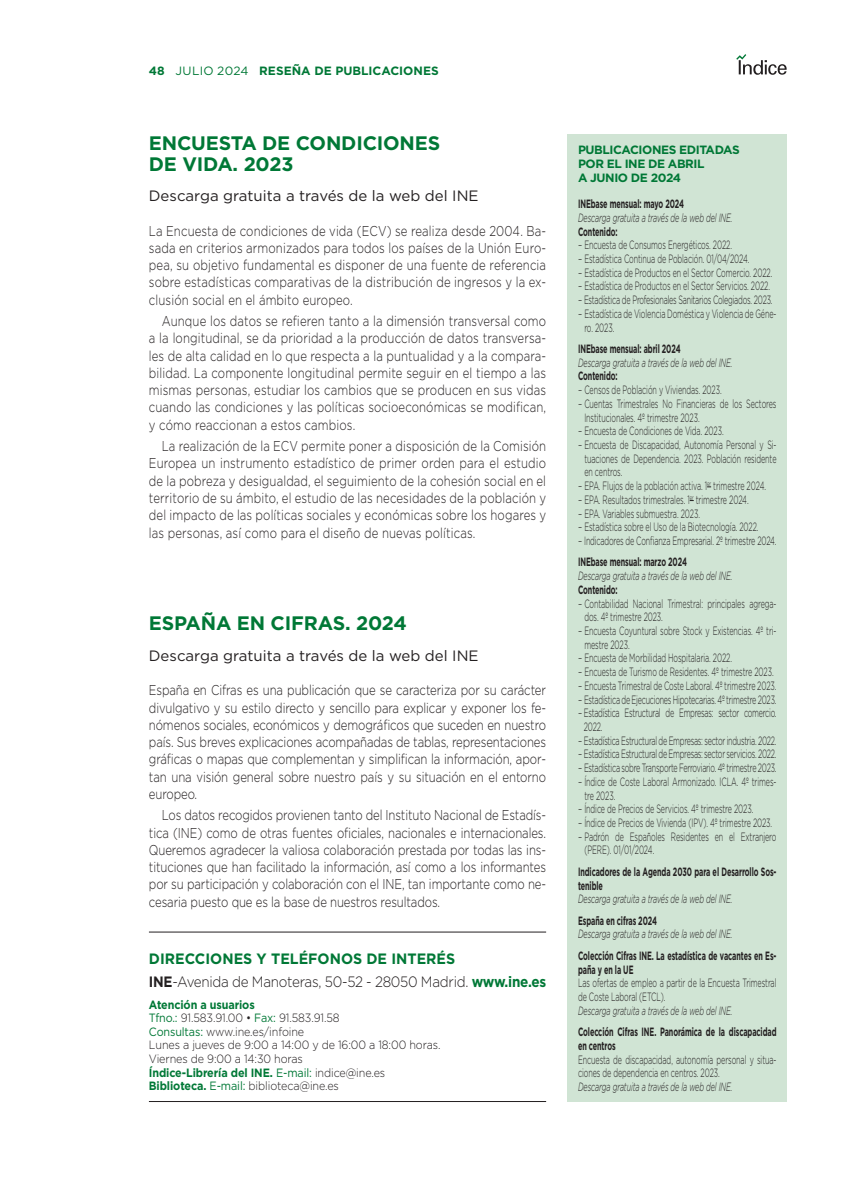
<style>
.page{position:relative;width:851px;height:1191px;background:#fff}
.page>*{position:absolute;margin:0;border:0;box-sizing:border-box;transform-origin:0 0}
.t1{font:700 19.5px/21px "Gotham";letter-spacing:-.01em;color:#007836}
.t2{font:15px "Gotham";color:#231f20}
.t3{font:300 15px "Gotham";letter-spacing:-.02em;color:#231f20;scale:.9 1}
.t4{font:700 15px "Gotham";color:#007836;scale:.95 1}
.t5{font:300 14.25px/17.2px "Gotham";letter-spacing:.01em;color:#231f20;text-align:justify;scale:.8 1}
.t6{font:300 12px/13.6px "Gotham";letter-spacing:-.01em;color:#231f20;scale:.65 1}
.t7{font:700 12px/13.6px "Gotham";letter-spacing:-.01em;color:#231f20;scale:.6 1}
.t8{font:italic 300 12px "Gotham";letter-spacing:-.01em;color:#231f20;scale:.6 1}
.t9{font:300 12px/13.5px "Gotham";letter-spacing:-.01em;color:#231f20;scale:.9 1}
.t10{font:300 12px/13.6px "Gotham";letter-spacing:-.035em;color:#231f20;scale:.65 1}
.t11{font:300 12px "Gotham";letter-spacing:-.03em;color:#231f20;scale:.65 1}
.t12{font:300 12px/13.6px "Gotham";letter-spacing:-.01em;color:#231f20;scale:.6 1}
.t13{font:700 12px "Gotham";letter-spacing:-.01em;color:#007836;scale:.9 1}
.t14{font:700 12px/13.6px "Gotham";letter-spacing:-.035em;color:#007836}
.t15{font:700 12px "Gotham";letter-spacing:-.01em;color:#007836}
.s1{font-weight:400}
.s2{font-weight:400;color:#007836}
.s3{font-weight:300;color:#231f20}
.s4{font-weight:700;color:#007836}
.s5{font-weight:700}
</style>
<div class="page">
<svg style="left:736px;top:54px;width:50px;height:21px"></svg>
<hr style="left:149px;top:1101px;width:397px;height:1px;background:#231f20">
<hr style="left:149px;top:931px;width:397px;height:1px;background:#231f20">
<div style="left:567px;top:134px;width:220px;height:967px;background:#d0e4d4"></div>
<p class="t15" style="left:149px;top:63px;width:291px">48 <span class="s1">JULIO 2024</span> RESEÑA DE PUBLICACIONES</p>
<p class="t1" style="left:149px;top:132px;width:293px">ENCUESTA DE CONDICIONES<br>DE VIDA. 2023</p>
<p class="t2" style="left:149px;top:186px;width:331px">Descarga gratuita a través de la web del INE</p>
<p class="t5" style="left:149px;top:222px;width:498px">La Encuesta de condiciones de vida (ECV) se realiza desde 2004. Ba&shy;sada en criterios armonizados para todos los países de la Unión Euro&shy;pea, su objetivo fundamental es disponer de una fuente de referencia sobre estadísticas comparativas de la distribución de ingresos y la ex&shy;clusión social en el ámbito europeo.</p>
<p class="t5" style="left:149px;top:312px;width:498px;text-indent:13px">Aunque los datos se refieren tanto a la dimensión transversal como a la longitudinal, se da prioridad a la producción de datos transversa&shy;les de alta calidad en lo que respecta a la puntualidad y a la compara&shy;bilidad. La componente longitudinal permite seguir en el tiempo a las mismas personas, estudiar los cambios que se producen en sus vidas cuando las condiciones y las políticas socioeconómicas se modifican, y cómo reaccionan a estos cambios.</p>
<p class="t5" style="left:149px;top:437px;width:498px;text-indent:13px">La realización de la ECV permite poner a disposición de la Comisión Europea un instrumento estadístico de primer orden para el estudio de la pobreza y desigualdad, el seguimiento de la cohesión social en el territorio de su ámbito, el estudio de las necesidades de la población y del impacto de las políticas sociales y económicas sobre los hogares y las personas, así como para el diseño de nuevas políticas.</p>
<p class="t1" style="left:149px;top:613px;width:259px">ESPAÑA EN CIFRAS. 2024</p>
<p class="t2" style="left:149px;top:646px;width:331px">Descarga gratuita a través de la web del INE</p>
<p class="t5" style="left:149px;top:681px;width:498px">España en Cifras es una publicación que se caracteriza por su carácter divulgativo y su estilo directo y sencillo para explicar y exponer los fe&shy;nómenos sociales, económicos y demográficos que suceden en nuestro país. Sus breves explicaciones acompañadas de tablas, representaciones gráficas o mapas que complementan y simplifican la información, apor&shy;tan una visión general sobre nuestro país y su situación en el entorno europeo.</p>
<p class="t5" style="left:149px;top:806px;width:498px;text-indent:13px">Los datos recogidos provienen tanto del Instituto Nacional de Estadís&shy;tica (INE) como de otras fuentes oficiales, nacionales e internacionales.<br>Queremos agradecer la valiosa colaboración prestada por todas las ins&shy;tituciones que han facilitado la información, así como a los informantes por su participación y colaboración con el INE, tan importante como ne&shy;cesaria puesto que es la base de nuestros resultados.</p>
<p class="t4" style="left:149px;top:948px;width:324px">DIRECCIONES Y TELÉFONOS DE INTERÉS</p>
<p class="t13" style="left:149px;top:996px;width:119px">Atención a usuarios</p>
<p class="t9" style="left:149px;top:1011px;width:213px"><span class="s2">Tfno.:</span> 91.583.91.00 • <span class="s2">Fax:</span> 91.583.91.58</p>
<p class="t9" style="left:149px;top:1024px;width:174px"><span class="s2">Consultas:</span> www.ine.es/infoine</p>
<p class="t9" style="left:149px;top:1038px;width:325px">Lunes a jueves de 9:00 a 14:00 y de 16:00 a 18:00 horas.<br>Viernes de 9:00 a 14:30 horas</p>
<p class="t13" style="left:149px;top:1064px;width:264px">Índice-Librería del INE. <span class="s1">E-mail:</span> <span class="s3">indice@ine.es</span></p>
<p class="t9" style="left:149px;top:1078px;width:213px"><span class="s4">Biblioteca.</span> <span class="s2">E-mail:</span> biblioteca@ine.es</p>
<p class="t3" style="left:149px;top:972px;width:443px"><span class="s5">INE</span>-Avenida de Manoteras, 50-52 - 28050 Madrid. <span class="s4">www.ine.es</span></p>
<p class="t14" style="left:578px;top:143px;width:163px">PUBLICACIONES EDITADAS<br>POR EL INE DE ABRIL<br>A JUNIO DE 2024</p>
<p class="t7" style="left:578px;top:197px;width:178px">INEbase mensual: mayo 2024</p>
<p class="t8" style="left:578px;top:210px;width:259px">Descarga gratuita a través de la web del INE.</p>
<p class="t7" style="left:578px;top:224px;width:67px">Contenido:</p>
<p class="t6" style="left:578px;top:238px;width:238px">– Encuesta de Consumos Energéticos. 2022.</p>
<p class="t6" style="left:578px;top:252px;width:265px">– Estadística Continua de Población. 01/04/2024.</p>
<p class="t6" style="left:578px;top:265px;width:300px">– Estadística de Productos en el Sector Comercio. 2022.</p>
<p class="t6" style="left:578px;top:279px;width:297px">– Estadística de Productos en el Sector Servicios. 2022.</p>
<p class="t11" style="left:578px;top:292px;width:301px">– Estadística de Profesionales Sanitarios Colegiados. 2023.</p>
<p class="t6" style="left:584px;top:306px;width:297px;text-indent:-6px">– Estadística de Violencia Doméstica y Violencia de Géne&shy;ro. 2023.</p>
<p class="t7" style="left:578px;top:342px;width:172px">INEbase mensual: abril 2024</p>
<p class="t8" style="left:578px;top:355px;width:259px">Descarga gratuita a través de la web del INE.</p>
<p class="t7" style="left:578px;top:369px;width:67px">Contenido:</p>
<p class="t6" style="left:578px;top:383px;width:222px">– Censos de Población y Viviendas. 2023.</p>
<p class="t6" style="left:584px;top:396px;width:297px;text-indent:-6px">– Cuentas Trimestrales No Financieras de los Sectores<br>Institucionales. 4º trimestre 2023.</p>
<p class="t6" style="left:578px;top:424px;width:225px">– Encuesta de Condiciones de Vida. 2023.</p>
<p class="t6" style="left:584px;top:437px;width:297px;text-align:justify;text-indent:-6px">– Encuesta de Discapacidad, Autonomía Personal y Si&shy;tuaciones de Dependencia. 2023. Población residente en centros.</p>
<p class="t6" style="left:578px;top:479px;width:291px">– EPA. Flujos de la población activa. 1<sup>er</sup> trimestre 2024.</p>
<p class="t6" style="left:578px;top:492px;width:264px">– EPA. Resultados trimestrales. 1<sup>er</sup> trimestre 2024.</p>
<p class="t6" style="left:578px;top:506px;width:189px">– EPA. Variables submuestra. 2023.</p>
<p class="t6" style="left:578px;top:520px;width:279px">– Estadística sobre el Uso de la Biotecnología. 2022.</p>
<p class="t6" style="left:578px;top:533px;width:307px">– Indicadores de Confianza Empresarial. 2º trimestre 2024.</p>
<p class="t7" style="left:578px;top:555px;width:183px">INEbase mensual: marzo 2024</p>
<p class="t8" style="left:578px;top:568px;width:259px">Descarga gratuita a través de la web del INE.</p>
<p class="t7" style="left:578px;top:583px;width:67px">Contenido:</p>
<p class="t6" style="left:584px;top:596px;width:297px;text-indent:-6px">– Contabilidad Nacional Trimestral: principales agrega&shy;dos. 4º trimestre 2023.</p>
<p class="t6" style="left:584px;top:623px;width:297px;text-indent:-6px">– Encuesta Coyuntural sobre Stock y Existencias. 4º tri&shy;mestre 2023.</p>
<p class="t6" style="left:578px;top:651px;width:238px">– Encuesta de Morbilidad Hospitalaria. 2022.</p>
<p class="t6" style="left:578px;top:665px;width:302px">– Encuesta de Turismo de Residentes. 4º trimestre 2023.</p>
<p class="t6" style="left:578px;top:678px;width:307px">– Encuesta Trimestral de Coste Laboral. 4º trimestre 2023.</p>
<p class="t11" style="left:578px;top:691px;width:307px">– Estadística de Ejecuciones Hipotecarias. 4º trimestre 2023.</p>
<p class="t10" style="left:584px;top:706px;width:298px;text-indent:-6px">– Estadística Estructural de Empresas: sector comercio.<br>2022.</p>
<p class="t10" style="left:578px;top:733px;width:307px">– Estadística Estructural de Empresas: sector industria. 2022.</p>
<p class="t10" style="left:578px;top:747px;width:307px">– Estadística Estructural de Empresas: sector servicios. 2022.</p>
<p class="t11" style="left:578px;top:760px;width:307px">– Estadística sobre Transporte Ferroviario. 4º trimestre 2023.</p>
<p class="t6" style="left:584px;top:774px;width:297px;text-indent:-6px">– Índice de Coste Laboral Armonizado. ICLA. 4º trimes&shy;tre 2023.</p>
<p class="t6" style="left:578px;top:802px;width:271px">– Índice de Precios de Servicios. 4º trimestre 2023.</p>
<p class="t6" style="left:578px;top:815px;width:300px">– Índice de Precios de Vivienda (IPV). 4º trimestre 2023.</p>
<p class="t6" style="left:584px;top:829px;width:297px;text-indent:-6px">– Padrón de Españoles Residentes en el Extranjero (PERE). 01/01/2024.</p>
<p class="t7" style="left:578px;top:864px;width:332px">Indicadores de la Agenda 2030 para el Desarrollo Sos&shy;tenible</p>
<p class="t8" style="left:578px;top:891px;width:259px">Descarga gratuita a través de la web del INE.</p>
<p class="t7" style="left:578px;top:913px;width:133px">España en cifras 2024</p>
<p class="t8" style="left:578px;top:926px;width:259px">Descarga gratuita a través de la web del INE.</p>
<p class="t7" style="left:578px;top:948px;width:332px">Colección Cifras INE. La estadística de vacantes en Es&shy;paña y en la UE</p>
<p class="t12" style="left:578px;top:976px;width:332px">Las ofertas de empleo a partir de la Encuesta Trimestral de Coste Laboral (ETCL).</p>
<p class="t8" style="left:578px;top:1003px;width:259px">Descarga gratuita a través de la web del INE.</p>
<p class="t7" style="left:578px;top:1025px;width:332px">Colección Cifras INE. Panorámica de la discapacidad en centros</p>
<p class="t12" style="left:578px;top:1052px;width:332px">Encuesta de discapacidad, autonomía personal y situa&shy;ciones de dependencia en centros. 2023.</p>
<p class="t8" style="left:578px;top:1079px;width:259px">Descarga gratuita a través de la web del INE.</p>
</div>
